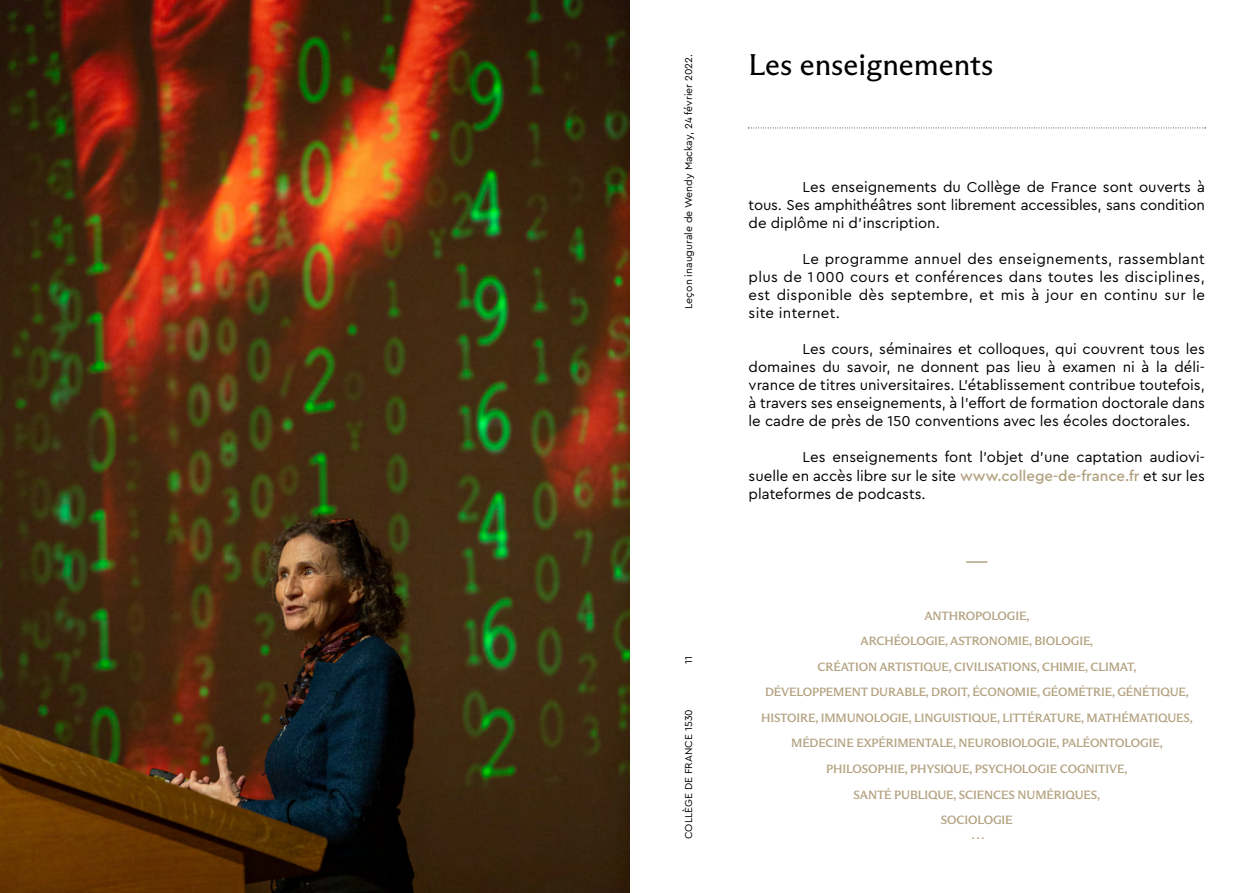
<style>
.page{position:relative;width:1259px;height:893px;background:#fff}
.page>*{position:absolute;margin:0;border:0;box-sizing:border-box;transform-origin:0 0}
.t1{font:30px "ABC Arizona Flare Trial";color:#000}
.t2{font:15px/18px "Cera Pro";color:#000;text-align:justify}
.t3{font:500 12px "ABC Arizona Flare Trial";letter-spacing:-.01em;color:#b3a280}
.t4{font:10.5px "Cera Pro";color:#000}
.s1{font-weight:500;color:#b3a280}
</style>
<div class="page">
<img style="left:0;top:0;width:629px;height:893px">
<hr style="left:966px;top:561px;width:21px;height:2px;background:#b3a280">
<svg style="left:748px;top:128px;width:457px;height:1px"></svg>
<p class="t4" style="left:681px;top:309px;width:256px;rotate:-90deg">Leçon inaugurale de Wendy Mackay, 24 février 2022.</p>
<p class="t4" style="left:681px;top:664px;width:9px;rotate:-90deg">11</p>
<p class="t4" style="left:681px;top:839px;width:131px;rotate:-90deg">COLLÈGE DE FRANCE 1530</p>
<p class="t1" style="left:748px;top:47px;width:246px">Les enseignements</p>
<p class="t2" style="left:748px;top:178px;width:458px;text-indent:54px">Les enseignements du Collège de France sont ouverts à tous. Ses amphithéâtres sont librement accessibles, sans condition de diplôme ni d’inscription.</p>
<p class="t2" style="left:748px;top:250px;width:458px;text-indent:54px">Le programme annuel des enseignements, rassemblant plus de 1 000 cours et conférences dans toutes les disciplines, est disponible dès septembre, et mis à jour en continu sur le site internet.</p>
<p class="t2" style="left:748px;top:340px;width:458px;text-indent:54px">Les cours, séminaires et colloques, qui couvrent tous les domaines du savoir, ne donnent pas lieu à examen ni à la déli&shy;vrance de titres universitaires. L’établissement contribue toutefois, à travers ses enseignements, à l’effort de formation doctorale dans le cadre de près de 150 conventions avec les écoles doctorales.</p>
<p class="t2" style="left:748px;top:448px;width:458px;text-indent:54px">Les enseignements font l’objet d’une captation audiovi&shy;suelle en accès libre sur le site <span class="s1">www.college-de-france.fr</span> et sur les plateformes de podcasts.</p>
<p class="t3" style="left:924px;top:608px;width:107px">ANTHROPOLOGIE,</p>
<p class="t3" style="left:860px;top:634px;width:234px">ARCHÉOLOGIE, ASTRONOMIE, BIOLOGIE,</p>
<p class="t3" style="left:817px;top:659px;width:320px">CRÉATION ARTISTIQUE, CIVILISATIONS, CHIMIE, CLIMAT,</p>
<p class="t3" style="left:765px;top:685px;width:425px">DÉVELOPPEMENT DURABLE, DROIT, ÉCONOMIE, GÉOMÉTRIE, GÉNÉTIQUE,</p>
<p class="t3" style="left:761px;top:710px;width:433px">HISTOIRE, IMMUNOLOGIE, LINGUISTIQUE, LITTÉRATURE, MATHÉMATIQUES,</p>
<p class="t3" style="left:791px;top:736px;width:373px">MÉDECINE EXPÉRIMENTALE, NEUROBIOLOGIE, PALÉONTOLOGIE,</p>
<p class="t3" style="left:826px;top:762px;width:303px">PHILOSOPHIE, PHYSIQUE, PSYCHOLOGIE COGNITIVE,</p>
<p class="t3" style="left:853px;top:787px;width:248px">SANTÉ PUBLIQUE, SCIENCES NUMÉRIQUES,</p>
<p class="t3" style="left:941px;top:813px;width:73px">SOCIOLOGIE</p>
<p class="t3" style="left:971px;top:828px;width:14px">. . .</p>
</div>
